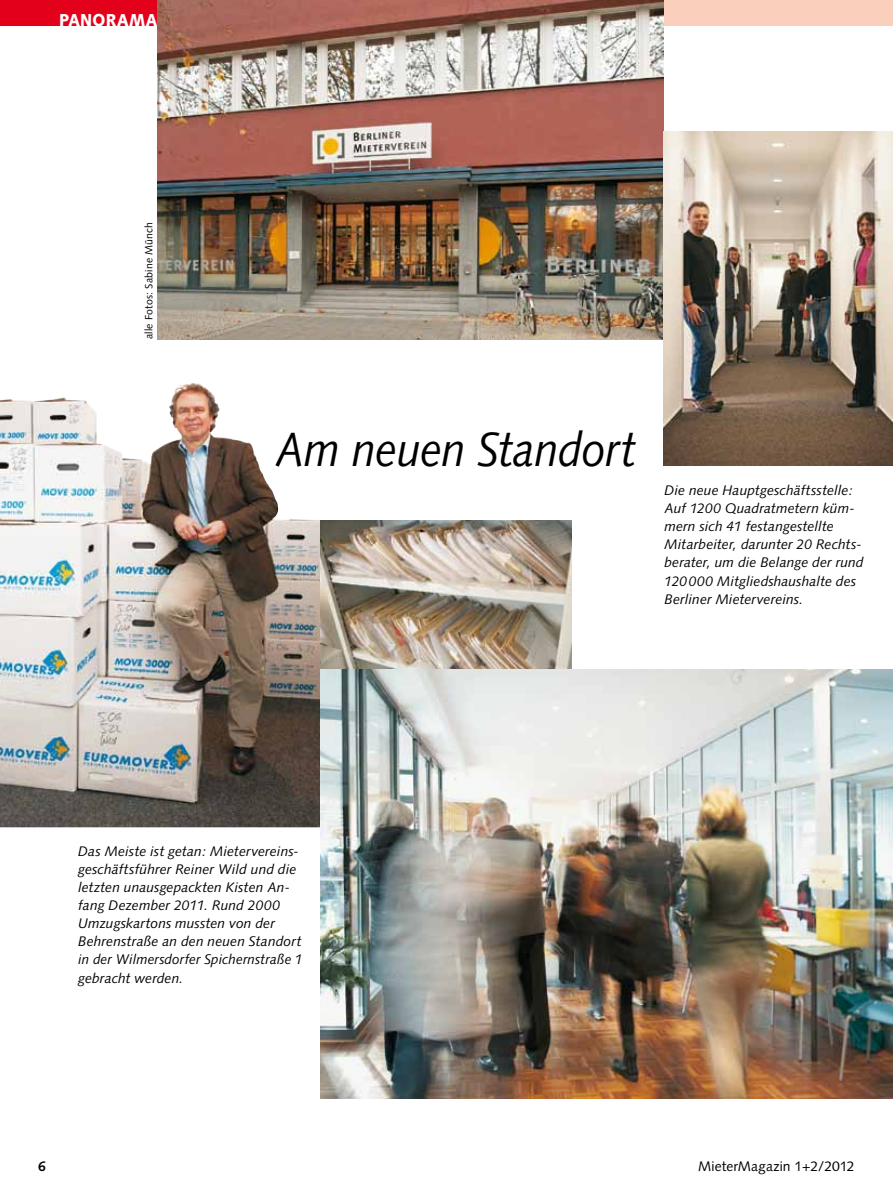
<style>
.page{position:relative;width:893px;height:1191px;background:#fff}
.page>*{position:absolute;margin:0;border:0;box-sizing:border-box;transform-origin:0 0}
.t1{font:italic 48px "Syntax";letter-spacing:-.01em;color:#000;scale:.9 1}
.t2{font:900 17.25px "Syntax";letter-spacing:.015em;color:#fff;scale:.9 1}
.t3{font:italic 13.8px/18px "Syntax";letter-spacing:.005em;color:#000}
.t4{font:13.8px "Syntax";letter-spacing:.005em;color:#000}
.t5{font:700 13.8px "Syntax";color:#000}
.t6{font:10.5px "Syntax";letter-spacing:.02em;color:#000}
</style>
<div class="page">
<div style="left:0;top:0;width:157px;height:26px;background:#e2001a"></div>
<div style="left:157px;top:0;width:736px;height:26px;background:#facfbb"></div>
<img style="left:157px;top:0;width:506px;height:339px">
<img style="left:663px;top:132px;width:230px;height:334px">
<img style="left:0;top:383px;width:320px;height:444px">
<img style="left:320px;top:520px;width:251px;height:150px">
<img style="left:320px;top:670px;width:573px;height:428px">
<p class="t2" style="left:59px;top:9px;width:111px">PANORAMA</p>
<p class="t6" style="left:143px;top:339px;width:118px;rotate:-90deg">alle Fotos: Sabine Münch</p>
<h1 class="t1" style="left:275px;top:421px;width:402px">Am neuen Standort</h1>
<p class="t3" style="left:664px;top:481px;width:201px">Die neue Hauptgeschäftsstelle:<br>Auf 1200 Quadratmetern küm&shy;mern sich 41 festangestellte<br>Mitarbeiter, darunter 20 Rechts - berater, um die Belange der rund<br>120000 Mitgliedshaushalte des<br>Berliner Mietervereins.</p>
<p class="t3" style="left:78px;top:842px;width:226px">Das Meiste ist getan: Mieter vereins - geschäftsführer Reiner Wild und die letzten unausgepackten Kisten An&shy;fang Dezember 2011. Rund 2000<br>Umzugskartons mussten von der<br>Behrenstraße an den neuen Standort in der Wilmersdorfer Spichernstraße 1 gebracht werden.</p>
<p class="t5" style="left:38px;top:1158px;width:9px">6</p>
<p class="t4" style="left:698px;top:1157px;width:158px">MieterMagazin 1+2/2012</p>
</div>
